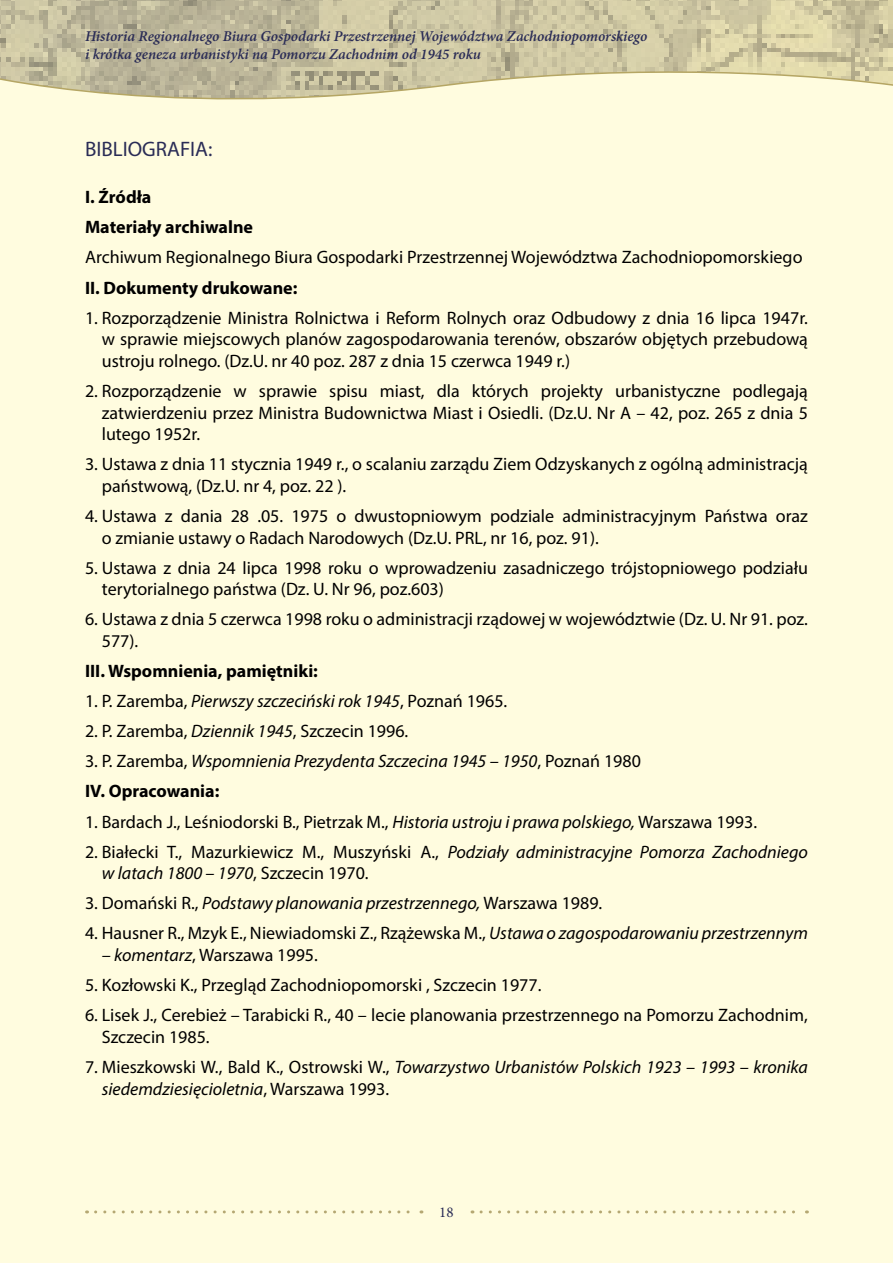
<style>
.page{position:relative;width:893px;height:1263px;background:#fff}
.page>*{position:absolute;margin:0;border:0;box-sizing:border-box;transform-origin:0 0}
.t1{font:21px "Myriad Pro";color:#2a2c56}
.t2{font:18px/21.6px "Myriad Pro";color:#000}
.t3{font:italic 18px/21.6px "Myriad Pro";color:#000}
.t4{font:700 18px/30.2px "Myriad Pro";color:#000}
.t5{font:italic 600 15px/18px "Minion Pro";letter-spacing:-.005em;color:#2a2c56}
.t6{font:15px "Minion Pro";color:#2a2c56}
.s1{font-style:normal}
.s2{font-style:italic}
.s3{font-weight:700;font-style:normal}
</style>
<div class="page">
<div style="left:0;top:129px;width:893px;height:1134px;background:#fffcdf"></div>
<svg style="left:0;top:0;width:893px;height:129px;background:#dad4b4"></svg>
<svg style="left:96px;top:1210px;width:326px;height:3px"></svg>
<svg style="left:481px;top:1210px;width:326px;height:3px"></svg>
<p class="t5" style="left:85px;top:27px;width:564px">Historia Regionalnego Biura Gospodarki Przestrzennej Województwa Zachodniopomorskiego i krótka geneza urbanistyki na Pomorzu Zachodnim od 1945 roku</p>
<p class="t1" style="left:85px;top:136px;width:129px">BIBLIOGRAFIA:</p>
<p class="t4" style="left:85px;top:181px;width:169px">I. Źródła<br>Materiały archiwalne</p>
<p class="t2" style="left:85px;top:246px;width:719px">Archiwum Regionalnego Biura Gospodarki Przestrzennej Województwa Zachodniopomorskiego</p>
<p class="t4" style="left:85px;top:272px;width:214px">II. Dokumenty drukowane:</p>
<p class="t2" style="left:102px;top:306px;width:708px;text-align:justify;text-indent:-17px">1. Rozporządzenie Ministra Rolnictwa i Reform Rolnych oraz Odbudowy z dnia 16 lipca 1947r. w sprawie miejscowych planów zagospodarowania terenów, obszarów objętych przebudową ustroju rolnego. (Dz.U. nr 40 poz. 287 z dnia 15 czerwca 1949 r.)</p>
<p class="t2" style="left:102px;top:380px;width:708px;text-align:justify;text-indent:-17px">2. Rozporządzenie w sprawie spisu miast, dla których projekty urbanistyczne podlegają zatwierdzeniu przez Ministra Budownictwa Miast i Osiedli. (Dz.U. Nr A – 42, poz. 265 z dnia 5 lutego 1952r.</p>
<p class="t2" style="left:102px;top:453px;width:708px;text-indent:-17px">3. Ustawa z dnia 11 stycznia 1949 r., o scalaniu zarządu Ziem Odzyskanych z ogólną administracją państwową, (Dz.U. nr 4, poz. 22 ).</p>
<p class="t2" style="left:102px;top:505px;width:708px;text-indent:-17px">4. Ustawa z dania 28 .05. 1975 o dwustopniowym podziale administracyjnym Państwa oraz o zmianie ustawy o Radach Narodowych (Dz.U. PRL, nr 16, poz. 91).</p>
<p class="t2" style="left:102px;top:556px;width:708px;text-indent:-17px">5. Ustawa z dnia 24 lipca 1998 roku o wprowadzeniu zasadniczego trójstopniowego podziału terytorialnego państwa (Dz. U. Nr 96, poz.603)</p>
<p class="t2" style="left:102px;top:608px;width:708px;text-indent:-17px">6. Ustawa z dnia 5 czerwca 1998 roku o administracji rządowej w województwie (Dz. U. Nr 91. poz.<br>577).</p>
<p class="t4" style="left:85px;top:655px;width:234px">III. Wspomnienia, pamiętniki:</p>
<p class="t3" style="left:85px;top:690px;width:424px"><span class="s1">1. P. Zaremba,</span> Pierwszy szczeciński rok 1945<span class="s1">, Poznań 1965.</span></p>
<p class="t2" style="left:85px;top:720px;width:325px">2. P. Zaremba, <span class="s2">Dziennik 1945</span>, Szczecin 1996.</p>
<p class="t3" style="left:85px;top:746px;width:557px;line-height:30.2px"><span class="s1">3. P. Zaremba,</span> Wspomnienia Prezydenta Szczecina 1945 – 1950<span class="s1">, Poznań 1980<br></span><span class="s3">IV. Opracowania:</span></p>
<p class="t2" style="left:85px;top:810px;width:673px">1. Bardach J., Leśniodorski B., Pietrzak M., <span class="s2">Historia ustroju i prawa polskiego,</span> Warszawa 1993.</p>
<p class="t3" style="left:102px;top:840px;width:708px;text-indent:-17px"><span class="s1">2. Białecki T., Mazurkiewicz M., Muszyński A.,</span> Podziały administracyjne Pomorza Zachodniego w latach 1800 – 1970<span class="s1">, Szczecin 1970.</span></p>
<p class="t3" style="left:85px;top:892px;width:519px"><span class="s1">3. Domański R.,</span> Podstawy planowania przestrzennego, <span class="s1">Warszawa 1989.</span></p>
<p class="t2" style="left:85px;top:922px;width:724px">4. Hausner R., Mzyk E., Niewiadomski Z., Rzążewska M., <span class="s2">Ustawa o zagospodarowaniu przestrzennym</span></p>
<p class="t2" style="left:102px;top:944px;width:218px"><span class="s2">– komentarz</span>, Warszawa 1995.</p>
<p class="t2" style="left:85px;top:974px;width:458px">5. Kozłowski K., Przegląd Zachodniopomorski , Szczecin 1977.</p>
<p class="t2" style="left:102px;top:1004px;width:708px;text-indent:-17px">6. Lisek J., Cerebież – Tarabicki R., 40 – lecie planowania przestrzennego na Pomorzu Zachodnim,<br>Szczecin 1985.</p>
<p class="t3" style="left:102px;top:1056px;width:708px;text-indent:-17px"><span class="s1">7. Mieszkowski W., Bald K., Ostrowski W.,</span> Towarzystwo Urbanistów Polskich 1923 – 1993 – kronika siedemdziesięcioletnia<span class="s1">, Warszawa 1993.</span></p>
<p class="t6" style="left:439px;top:1202px;width:16px">18</p>
</div>
